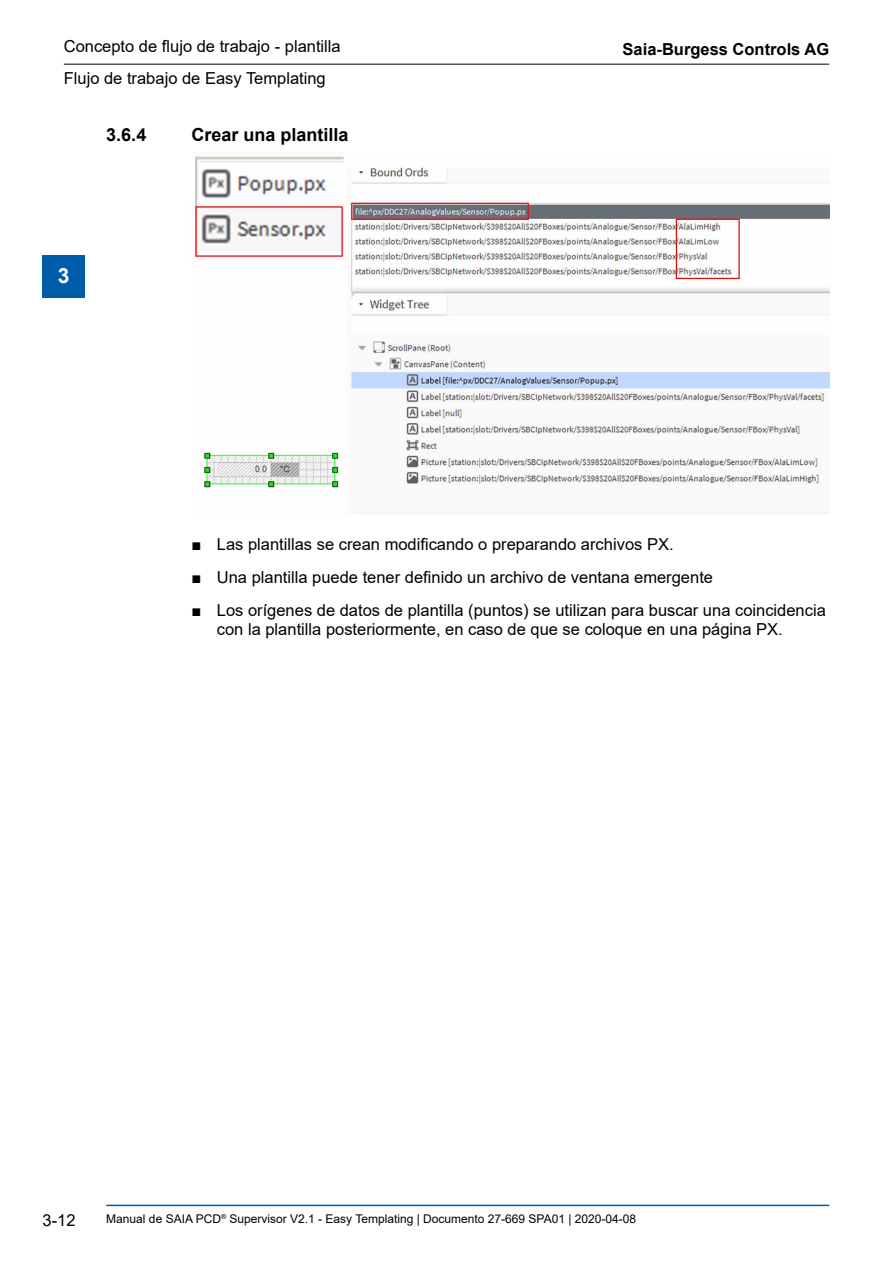
<style>
.page{position:relative;width:893px;height:1263px;background:#fff}
.page>*{position:absolute;margin:0;border:0;box-sizing:border-box;transform-origin:0 0}
.t1{font:700 21px "Arial";color:#fff}
.Ueberschrift_3{font:700 18px "Arial";color:#000}
.t2{font:16.5px/19.8px "Arial";color:#000}
.t3{font:700 16.5px "Arial";color:#000}
.t4{font:12px "Arial";color:#000}
</style>
<div class="page">
<hr style="left:64px;top:64px;width:765px;height:1px;background:#000">
<hr style="left:106px;top:1205px;width:723px;height:1px;background:#005da9">
<div style="left:43px;top:255px;width:42px;height:43px;background:#005da9"></div>
<img style="left:191px;top:156px;width:638px;height:358px">
<p class="t2" style="left:64px;top:37px;width:278px">Concepto de flujo de trabajo - plantilla</p>
<p class="t2" style="left:64px;top:68px;width:264px">Flujo de trabajo de Easy Templating</p>
<p class="Ueberschrift_3" style="left:106px;top:122px;width:42px">3.6.4</p>
<p class="Ueberschrift_3" style="left:191px;top:122px;width:159px">Crear una plantilla</p>
<p class="t1" style="left:58px;top:261px;width:13px">3</p>
<p class="t3" style="left:623px;top:37px;width:208px">Saia-Burgess Controls AG</p>
<p class="t2" style="left:191px;top:535px;width:484px">■ Las plantillas se crean modificando o preparando archivos PX.</p>
<p class="t2" style="left:191px;top:567px;width:523px">■ Una plantilla puede tener definido un archivo de ventana emergente</p>
<p class="t2" style="left:217px;top:600px;width:610px;text-indent:-26px">■ Los orígenes de datos de plantilla (puntos) se utilizan para buscar una coincidencia con la plantilla posteriormente, en caso de que se coloque en una página PX.</p>
<p class="t2" style="left:43px;top:1210px;width:35px">3-12</p>
<p class="t4" style="left:106px;top:1211px;width:531px">Manual de SAIA PCD<sup>®</sup> Supervisor V2.1 - Easy Templating | Documento 27-669 SPA01 | 2020-04-08</p>
</div>
